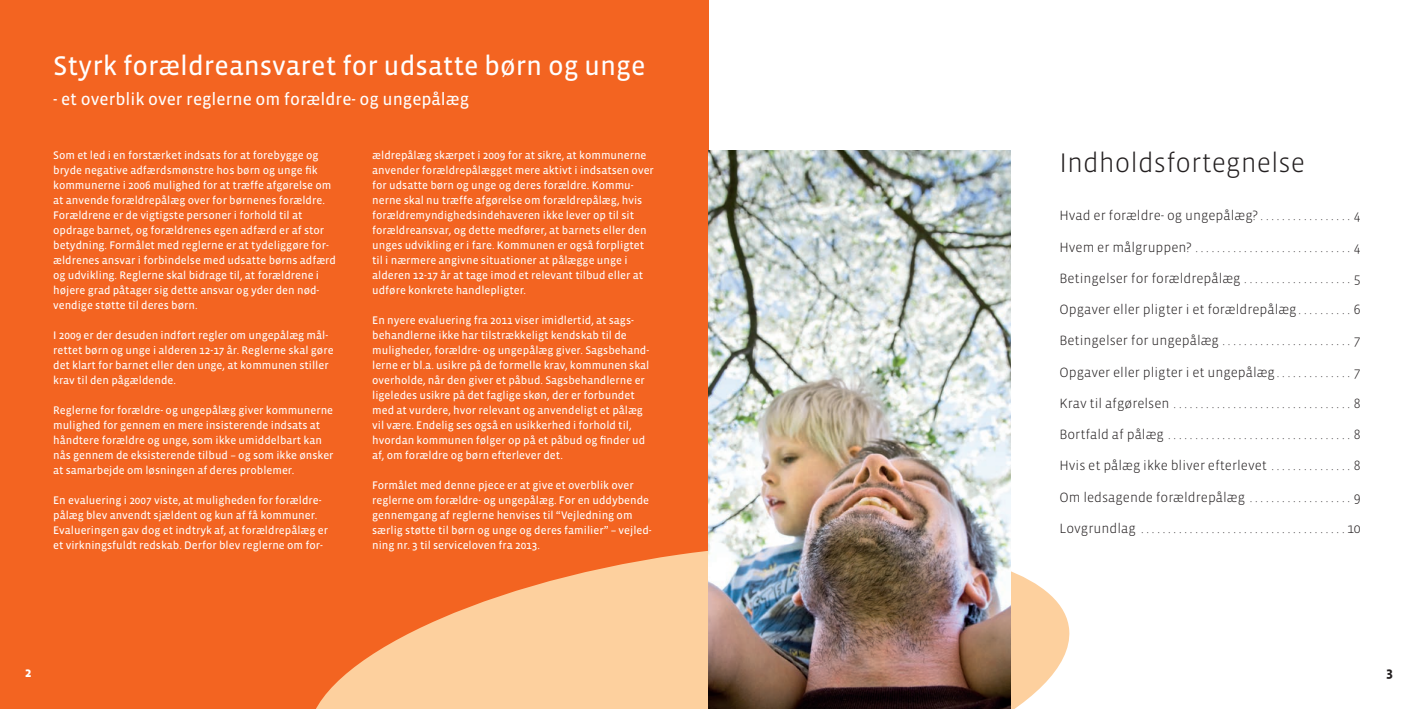
<style>
.page{position:relative;width:1418px;height:709px;background:#fff}
.page>*{position:absolute;margin:0;border:0;box-sizing:border-box;transform-origin:0 0}
.Rubrik{font:27.5px "Vista Sans Reg";color:#fff}
.brød{font:300 27.5px "Vista Sans";color:#231f20}
.mellem{font:17.5px "Vista Sans Reg";color:#fff}
.brød-2{font:300 13.75px "Vista Sans";color:#231f20}
.skema_beskriv{font:700 13.75px "Vista Sans";color:#fff}
.skema_beskriv-2{font:700 13.75px "Vista Sans";color:#231f20}
.brød-3{font:11.25px/15px "Vista Sans Reg";color:#fff}
</style>
<div class="page">
<div style="left:0;top:0;width:709px;height:709px;background:#f36421"></div>
<svg style="left:316px;top:535px;width:754px;height:174px;fill:#fdd09e"></svg>
<img style="left:709px;top:150px;width:301px;height:559px">
<p class="Rubrik" style="left:53px;top:51px;width:594px">Styrk forældreansvaret for udsatte børn og unge</p>
<p class="mellem" style="left:53px;top:90px;width:417px">- et overblik over reglerne om forældre- og ungepålæg</p>
<p class="brød-3" style="left:53px;top:148px;width:284px">Som et led i en forstærket indsats for at forebygge og bryde negative adfærdsmønstre hos børn og unge fik kommunerne i 2006 mulighed for at træffe afgørelse om at anvende forældrepålæg over for børnenes forældre.<br>Forældrene er de vigtigste personer i forhold til at opdrage barnet, og forældrenes egen adfærd er af stor betydning. Formålet med reglerne er at tydeliggøre for&shy;ældrenes ansvar i forbindelse med udsatte børns adfærd og udvikling. Reglerne skal bidrage til, at forældrene i højere grad påtager sig dette ansvar og yder den nød&shy;vendige støtte til deres børn.</p>
<p class="brød-3" style="left:53px;top:328px;width:282px">I 2009 er der desuden indført regler om ungepålæg mål&shy;rettet børn og unge i alderen 12-17 år. Reglerne skal gøre det klart for barnet eller den unge, at kommunen stiller krav til den pågældende.</p>
<p class="brød-3" style="left:53px;top:403px;width:282px">Reglerne for forældre- og ungepålæg giver kommunerne mulighed for gennem en mere insisterende indsats at håndtere forældre og unge, som ikke umiddelbart kan nås gennem de eksisterende tilbud – og som ikke ønsker at samarbejde om løsningen af deres problemer.</p>
<p class="brød-3" style="left:53px;top:493px;width:276px">En evaluering i 2007 viste, at muligheden for forældre&shy;pålæg blev anvendt sjældent og kun af få kommuner.<br>Evalueringen gav dog et indtryk af, at forældrepålæg er et virkningsfuldt redskab. Derfor blev reglerne om for-</p>
<p class="brød-3" style="left:372px;top:148px;width:283px">ældrepålæg skærpet i 2009 for at sikre, at kommunerne anvender forældrepålægget mere aktivt i indsatsen over for udsatte børn og unge og deres forældre. Kommu&shy;nerne skal nu træffe afgørelse om forældrepålæg, hvis forældremyndighedsindehaveren ikke lever op til sit forældreansvar, og dette medfører, at barnets eller den unges udvikling er i fare. Kommunen er også forpligtet til i nærmere angivne situationer at pålægge unge i alderen 12-17 år at tage imod et relevant tilbud eller at udføre konkrete handlepligter.</p>
<p class="brød-3" style="left:372px;top:313px;width:279px">En nyere evaluering fra 2011 viser imidlertid, at sags&shy;behandlerne ikke har tilstrækkeligt kendskab til de muligheder, forældre- og ungepålæg giver. Sagsbehand&shy;lerne er bl.a. usikre på de formelle krav, kommunen skal overholde, når den giver et påbud. Sagsbehandlerne er ligeledes usikre på det faglige skøn, der er forbundet med at vurdere, hvor relevant og anvendeligt et pålæg vil være. Endelig ses også en usikkerhed i forhold til, hvordan kommunen følger op på et påbud og finder ud af, om forældre og børn efterlever det.</p>
<p class="brød-3" style="left:372px;top:478px;width:281px">Formålet med denne pjece er at give et overblik over reglerne om forældre- og ungepålæg. For en uddybende gennemgang af reglerne henvises til “Vejledning om særlig støtte til børn og unge og deres familier” – vejled&shy;ning nr. 3 til serviceloven fra 2013.</p>
<p class="brød" style="left:1059px;top:149px;width:247px">Indholdsfortegnelse</p>
<p class="brød-2" style="left:1059px;top:209px;width:303px">Hvad er forældre- og ungepålæg? . . . . . . . . . . . . . . . . . 4</p>
<p class="brød-2" style="left:1059px;top:240px;width:303px">Hvem er målgruppen? . . . . . . . . . . . . . . . . . . . . . . . . . . . . . 4</p>
<p class="brød-2" style="left:1059px;top:271px;width:303px">Betingelser for forældrepålæg . . . . . . . . . . . . . . . . . . . . 5</p>
<p class="brød-2" style="left:1059px;top:302px;width:303px">Opgaver eller pligter i et forældrepålæg . . . . . . . . . . 6</p>
<p class="brød-2" style="left:1059px;top:334px;width:303px">Betingelser for ungepålæg . . . . . . . . . . . . . . . . . . . . . . . . 7</p>
<p class="brød-2" style="left:1059px;top:365px;width:303px">Opgaver eller pligter i et ungepålæg . . . . . . . . . . . . . . 7</p>
<p class="brød-2" style="left:1059px;top:396px;width:303px">Krav til afgørelsen . . . . . . . . . . . . . . . . . . . . . . . . . . . . . . . . . 8</p>
<p class="brød-2" style="left:1059px;top:427px;width:303px">Bortfald af pålæg . . . . . . . . . . . . . . . . . . . . . . . . . . . . . . . . . . 8</p>
<p class="brød-2" style="left:1059px;top:459px;width:303px">Hvis et pålæg ikke bliver efterlevet . . . . . . . . . . . . . . . 8</p>
<p class="brød-2" style="left:1059px;top:490px;width:303px">Om ledsagende forældrepålæg . . . . . . . . . . . . . . . . . . . 9</p>
<p class="brød-2" style="left:1059px;top:521px;width:303px">Lovgrundlag . . . . . . . . . . . . . . . . . . . . . . . . . . . . . . . . . . . . . 10</p>
<p class="skema_beskriv" style="left:25px;top:665px;width:8px">2</p>
<p class="skema_beskriv-2" style="left:1386px;top:665px;width:8px">3</p>
</div>
